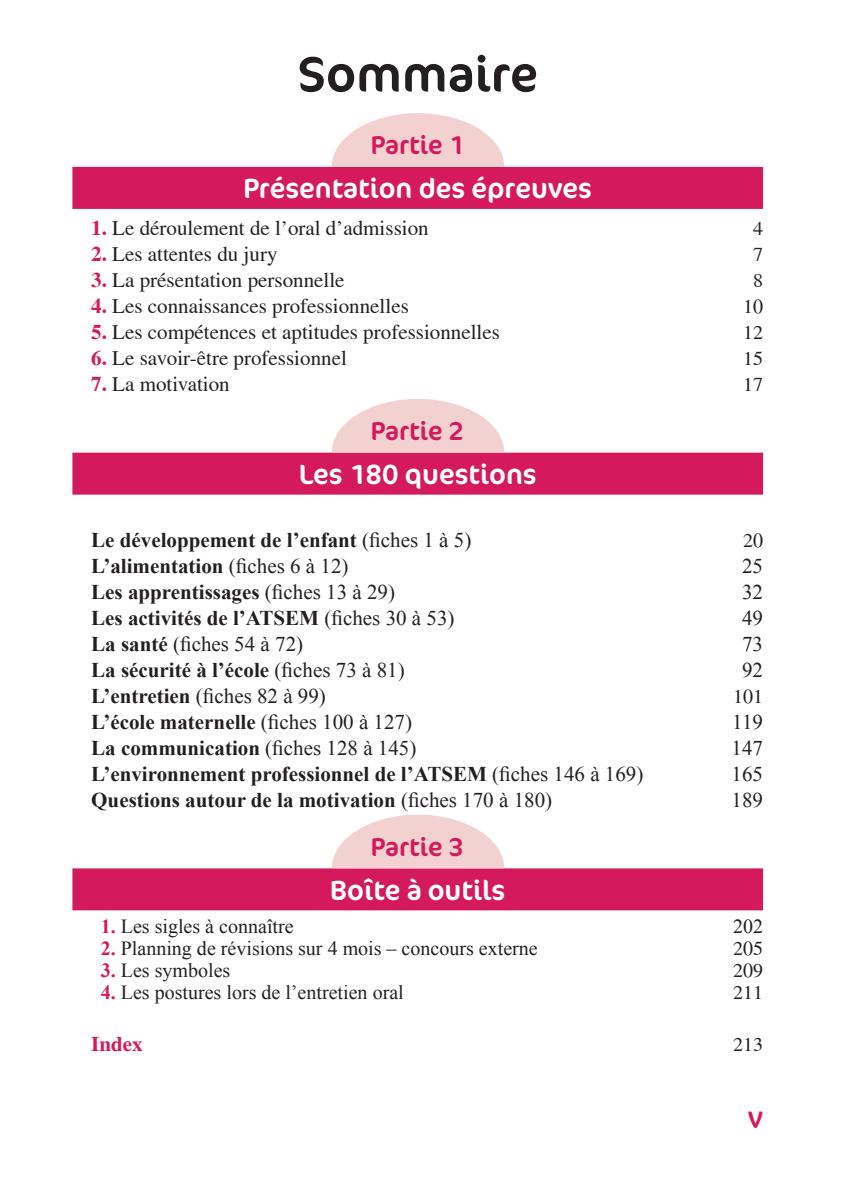
<style>
.page{position:relative;width:854px;height:1199px;background:#fff}
.page>*{position:absolute;margin:0;border:0;box-sizing:border-box;transform-origin:0 0}
.t1{font:50px "Cocon OT";color:#231f20}
.t2{font:28px "Cocon OT";color:#fff}
.t3{font:26px "Cocon OT";color:#d5195d}
.t4{font:24px "Cocon OT";color:#d5195d}
.t5{font:700 21px "Times New Roman";color:#231f20}
.t6{font:21px "Times";color:#231f20}
.t7{font:21px "Times New Roman";color:#231f20}
.t8{font:700 21px "Times";color:#d5195d}
.t9{font:20px "Times New Roman";color:#231f20}
.t10{font:20px "Times";color:#231f20}
.s1{font-weight:700;color:#d5195d}
.s2{font-weight:400}
.s3{font-weight:700}
</style>
<div class="page">
<div style="left:72px;top:167px;width:690px;height:42px;background:#d5195d"></div>
<div style="left:72px;top:453px;width:690px;height:42px;background:#d5195d"></div>
<div style="left:72px;top:868px;width:690px;height:42px;background:#d5195d"></div>
<svg style="left:331px;top:113px;width:173px;height:54px"></svg>
<svg style="left:331px;top:399px;width:173px;height:54px"></svg>
<svg style="left:331px;top:815px;width:173px;height:53px"></svg>
<h1 class="t1" style="left:297px;top:45px;width:242px">Sommaire</h1>
<p class="t3" style="left:371px;top:130px;width:94px">Partie 1</p>
<h2 class="t2" style="left:243px;top:172px;width:350px">Présentation des épreuves</h2>
<p class="t6" style="left:91px;top:217px;width:339px"><span class="s1">1.</span> Le déroulement de l’oral d’admission</p>
<p class="t10" style="left:752px;top:217px;width:11px">4</p>
<p class="t6" style="left:91px;top:243px;width:188px"><span class="s1">2.</span> Les attentes du jury</p>
<p class="t10" style="left:752px;top:243px;width:11px">7</p>
<p class="t6" style="left:91px;top:269px;width:255px"><span class="s1">3.</span> La présentation personnelle</p>
<p class="t10" style="left:752px;top:269px;width:11px">8</p>
<p class="t6" style="left:91px;top:295px;width:319px"><span class="s1">4.</span> Les connaissances professionnelles</p>
<p class="t10" style="left:742px;top:295px;width:21px">10</p>
<p class="t6" style="left:91px;top:321px;width:410px"><span class="s1">5.</span> Les compétences et aptitudes professionnelles</p>
<p class="t10" style="left:742px;top:321px;width:21px">12</p>
<p class="t6" style="left:91px;top:347px;width:257px"><span class="s1">6.</span> Le savoir-être professionnel</p>
<p class="t10" style="left:742px;top:347px;width:21px">15</p>
<p class="t6" style="left:91px;top:373px;width:140px"><span class="s1">7.</span> La motivation</p>
<p class="t10" style="left:742px;top:373px;width:21px">17</p>
<p class="t3" style="left:371px;top:416px;width:94px">Partie 2</p>
<h2 class="t2" style="left:298px;top:458px;width:239px">Les 180 questions</h2>
<p class="t5" style="left:91px;top:525px;width:381px">Le développement de l’enfant <span class="s2">(fiches 1 à 5)</span></p>
<p class="t10" style="left:742px;top:529px;width:21px">20</p>
<p class="t5" style="left:91px;top:551px;width:259px">L’alimentation <span class="s2">(fiches 6 à 12)</span></p>
<p class="t7" style="left:741px;top:552px;width:22px">25</p>
<p class="t5" style="left:91px;top:577px;width:305px">Les apprentissages <span class="s2">(fiches 13 à 29)</span></p>
<p class="t7" style="left:741px;top:578px;width:22px">32</p>
<p class="t5" style="left:91px;top:603px;width:364px">Les activités de l’ATSEM <span class="s2">(fiches 30 à 53)</span></p>
<p class="t7" style="left:741px;top:604px;width:22px">49</p>
<p class="t7" style="left:91px;top:630px;width:213px"><span class="s3">La santé</span> (fiches 54 à 72)</p>
<p class="t7" style="left:741px;top:630px;width:22px">73</p>
<p class="t5" style="left:91px;top:655px;width:315px">La sécurité à l’école <span class="s2">(fiches 73 à 81)</span></p>
<p class="t7" style="left:741px;top:656px;width:22px">92</p>
<p class="t7" style="left:91px;top:682px;width:236px"><span class="s3">L’entretien</span> (fiches 82 à 99)</p>
<p class="t10" style="left:732px;top:685px;width:31px">101</p>
<p class="t5" style="left:91px;top:707px;width:322px">L’école maternelle <span class="s2">(fiches 100 à 127)</span></p>
<p class="t7" style="left:732px;top:708px;width:32px">119</p>
<p class="t5" style="left:91px;top:733px;width:326px">La communication <span class="s2">(fiches 128 à 145)</span></p>
<p class="t7" style="left:731px;top:734px;width:33px">147</p>
<p class="t5" style="left:91px;top:759px;width:553px">L’environnement professionnel de l’ATSEM <span class="s2">(fiches 146 à 169)</span></p>
<p class="t7" style="left:731px;top:760px;width:33px">165</p>
<p class="t5" style="left:91px;top:785px;width:462px">Questions autour de la motivation <span class="s2">(fiches 170 à 180)</span></p>
<p class="t7" style="left:731px;top:786px;width:33px">189</p>
<p class="t3" style="left:371px;top:831px;width:94px">Partie 3</p>
<h2 class="t2" style="left:330px;top:873px;width:176px">Boîte à outils</h2>
<p class="t9" style="left:101px;top:913px;width:194px"><span class="s1">1.</span> Les sigles à connaître</p>
<p class="t9" style="left:732px;top:913px;width:31px">202</p>
<p class="t9" style="left:101px;top:935px;width:438px"><span class="s1">2.</span> Planning de révisions sur 4 mois – concours externe</p>
<p class="t10" style="left:732px;top:937px;width:31px">205</p>
<p class="t9" style="left:101px;top:957px;width:131px"><span class="s1">3.</span> Les symboles</p>
<p class="t10" style="left:732px;top:959px;width:31px">209</p>
<p class="t9" style="left:101px;top:979px;width:304px"><span class="s1">4.</span> Les postures lors de l’entretien oral</p>
<p class="t10" style="left:732px;top:981px;width:31px">211</p>
<p class="t8" style="left:91px;top:1031px;width:53px">Index</p>
<p class="t10" style="left:732px;top:1033px;width:31px">213</p>
<p class="t4" style="left:747px;top:1105px;width:16px">V</p>
</div>
